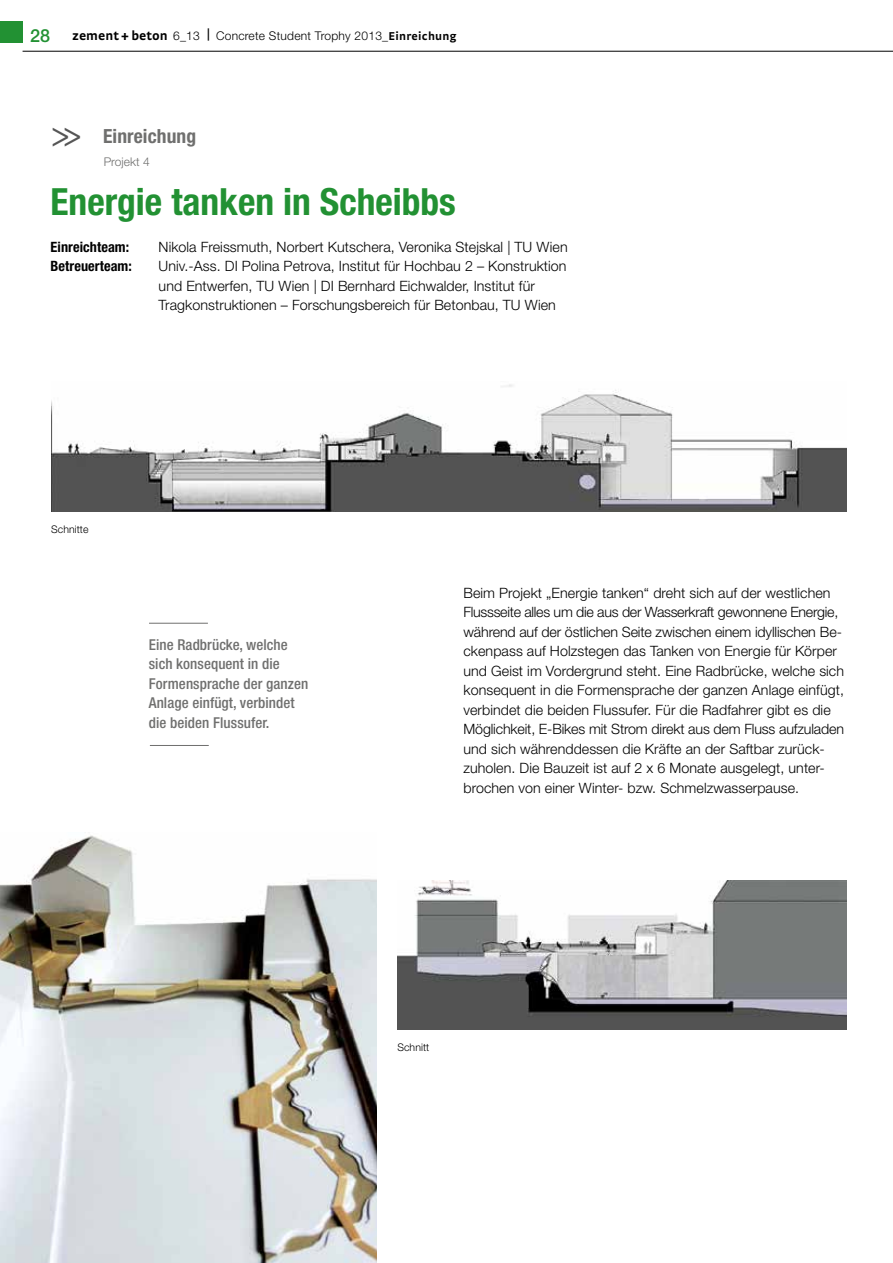
<style>
.page{position:relative;width:893px;height:1263px;background:#fff}
.page>*{position:absolute;margin:0;border:0;box-sizing:border-box;transform-origin:0 0}
.t1{font:700 condensed 37.5px "Helvetica Neue LT";color:#229133}
.t2{font:36px "Helvetica Neue LT";color:#565656;scale:.83 1}
.t3{font:700 condensed 19.5px "Helvetica Neue LT";letter-spacing:.005em;color:#6f6f6e}
.t4{font:500 condensed 15px/19.5px "Helvetica Neue LT";letter-spacing:.005em;color:#6f6f6e}
.t5{font:300 14.25px/19.5px "Helvetica Neue LT";letter-spacing:.005em;color:#000}
.t6{font:700 condensed 14.25px "Helvetica Neue LT";letter-spacing:.005em;color:#000}
.t7{font:300 12px "Helvetica Neue LT";letter-spacing:.02em;color:#000}
.t8{font:300 12px "Helvetica Neue LT";letter-spacing:.005em;color:#6f6f6e}
.t9{font:300 10.5px "Helvetica Neue LT";letter-spacing:.005em;color:#000}
.s1{font-weight:500;font-size:18px;color:#229133}
.s2{font-family:"Strada";font-weight:700;font-size:13.5px}
.s3{font-family:"Strada";font-weight:700}
</style>
<div class="page">
<div style="left:0;top:21px;width:23px;height:22px;background:#229133"></div>
<hr style="left:23px;top:51px;width:870px;height:1px;background:#000">
<img style="left:0;top:835px;width:376px;height:428px">
<img style="left:51px;top:384px;width:795px;height:128px">
<hr style="left:149px;top:623px;width:59px;height:1px;background:#6f6f6e">
<hr style="left:150px;top:745px;width:59px;height:1px;background:#6f6f6e">
<img style="left:397px;top:880px;width:449px;height:149px">
<p class="t7" style="left:30px;top:28px;width:428px"><span class="s1">28</span> <span class="s2">zement + beton</span> 6_13 <sup>|</sup> Concrete Student Trophy 2013_<span class="s3">Einreichung</span></p>
<h2 class="t2" style="left:82px;top:162px;width:38px;rotate:-180deg">&lt;&lt;</h2>
<h3 class="t3" style="left:103px;top:124px;width:95px">Einreichung</h3>
<p class="t8" style="left:104px;top:155px;width:48px">Projekt 4</p>
<h1 class="t1" style="left:51px;top:179px;width:407px">Energie tanken in Scheibbs</h1>
<p class="t6" style="left:51px;top:238px;width:80px">Einreichteam:</p>
<p class="t5" style="left:159px;top:237px;width:411px">Nikola Freissmuth, Norbert Kutschera, Veronika Stejskal | TU Wien</p>
<p class="t6" style="left:51px;top:258px;width:83px">Betreuerteam:</p>
<p class="t5" style="left:159px;top:256px;width:409px">Univ.-Ass. DI Polina Petrova, Institut für Hochbau 2 – Konstruktion und Entwerfen, TU Wien | DI Bernhard Eichwalder, Institut für<br>Tragkonstruktionen – Forschungsbereich für Betonbau, TU Wien</p>
<p class="t9" style="left:51px;top:523px;width:39px">Schnitte</p>
<p class="t4" style="left:149px;top:634px;width:161px">Eine Radbrücke, welche sich konsequent in die<br>Formensprache der ganzen<br>Anlage einfügt, verbindet die beiden Flussufer.</p>
<p class="t5" style="left:463px;top:582px;width:382px">Beim Projekt „Energie tanken“ dreht sich auf der westlichen Flussseite alles um die aus der Wasserkraft gewonnene Energie, während auf der östlichen Seite zwischen einem idyllischen Be&shy;ckenpass auf Holzstegen das Tanken von Energie für Körper und Geist im Vordergrund steht. Eine Radbrücke, welche sich konsequent in die Formensprache der ganzen Anlage einfügt, verbindet die beiden Flussufer. Für die Radfahrer gibt es die Möglichkeit, E-Bikes mit Strom direkt aus dem Fluss aufzuladen und sich währenddessen die Kräfte an der Saftbar zurück&shy;zuholen. Die Bauzeit ist auf 2 x 6 Monate ausgelegt, unter&shy;brochen von einer Winter- bzw. Schmelzwasserpause.</p>
<p class="t9" style="left:397px;top:1041px;width:33px">Schnitt</p>
</div>
